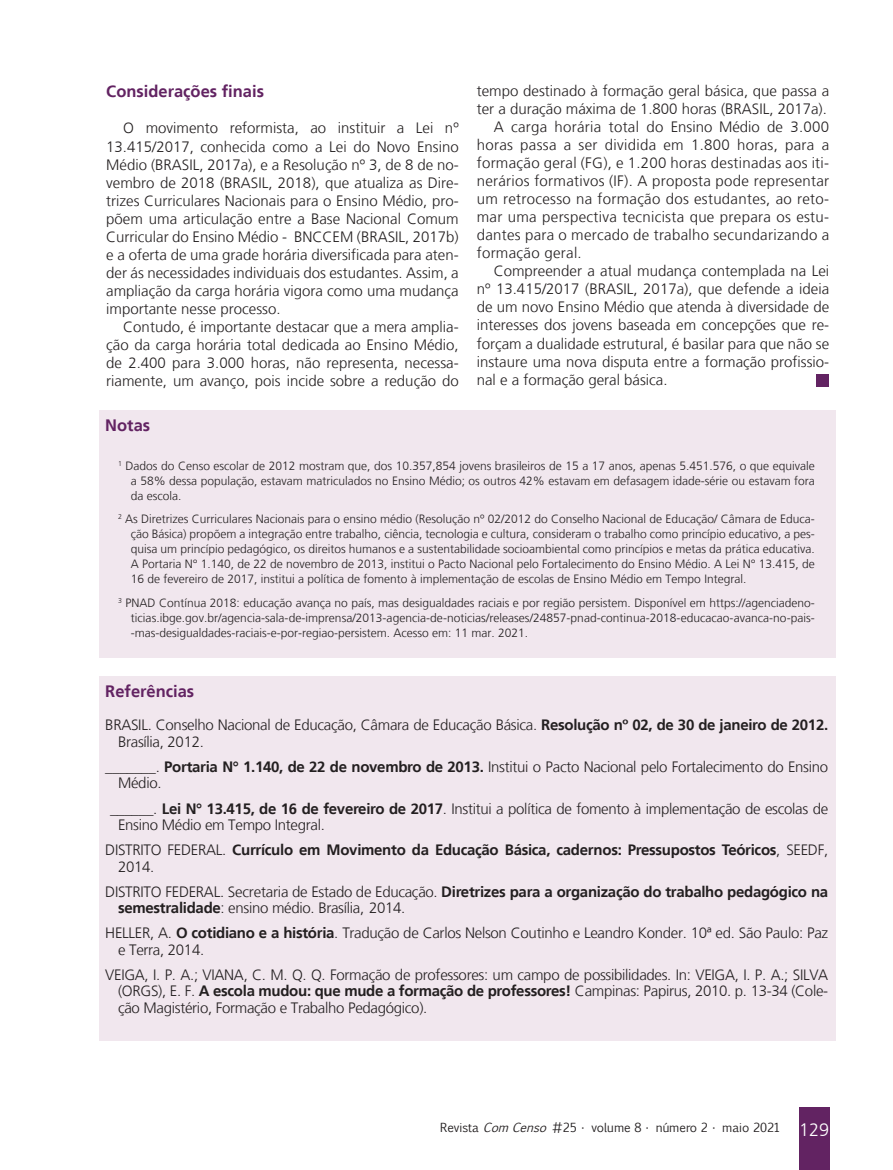
<style>
.page{position:relative;width:893px;height:1170px;background:#fff}
.page>*{position:absolute;margin:0;border:0;box-sizing:border-box;transform-origin:0 0}
.Subtítulo_ROXO_RELAT{font:700 16.5px "Frutiger LT";color:#622362}
.Miolo__10{font:300 15px/18px "Frutiger LT";color:#231f20;text-align:justify}
.Referências__10{font:300 15px/16.5px "Frutiger LT";letter-spacing:-.02em;color:#231f20}
.Referências__10-2{font:700 15px/16.5px "Frutiger LT";letter-spacing:-.02em;color:#231f20}
.Notas{font:300 12px/15px "Frutiger LT";color:#231f20;text-align:justify}
.t1{font:12px "Euphemia CAS";color:#231f20}
.s1{font-weight:700}
.s2{font-weight:300}
.s3{font-style:italic}
.s4{font-family:"Frutiger LT";font-weight:300;font-size:18px;color:#fff}
</style>
<div class="page">
<div style="left:799px;top:1107px;width:30px;height:62px;background:#622362"></div>
<div style="left:816px;top:374px;width:13px;height:13px;background:#622362"></div>
<div style="left:99px;top:675px;width:737px;height:365px;background:#f1e7ee"></div>
<div style="left:99px;top:410px;width:737px;height:247px;background:#f1e7ee"></div>
<p class="Subtítulo_ROXO_RELAT" style="left:106px;top:82px;width:159px">Considerações finais</p>
<p class="Miolo__10" style="left:106px;top:119px;width:354px;text-indent:17px">O movimento reformista, ao instituir a Lei nº 13.415/2017, conhecida como a Lei do Novo Ensino Médio (BRASIL, 2017a), e a Resolução nº 3, de 8 de no&shy;vembro de 2018 (BRASIL, 2018), que atualiza as Dire&shy;trizes Curriculares Nacionais para o Ensino Médio, pro&shy;põem uma articulação entre a Base Nacional Comum Curricular do Ensino Médio - BNCCEM (BRASIL, 2017b) e a oferta de uma grade horária diversificada para aten&shy;der ás necessidades individuais dos estudantes. Assim, a ampliação da carga horária vigora como uma mudança importante nesse processo.</p>
<p class="Miolo__10" style="left:106px;top:317px;width:354px;text-indent:17px">Contudo, é importante destacar que a mera amplia&shy;ção da carga horária total dedicada ao Ensino Médio, de 2.400 para 3.000 horas, não representa, necessa&shy;riamente, um avanço, pois incide sobre a redução do</p>
<p class="Miolo__10" style="left:477px;top:82px;width:354px">tempo destinado à formação geral básica, que passa a ter a duração máxima de 1.800 horas (BRASIL, 2017a).</p>
<p class="Miolo__10" style="left:477px;top:118px;width:354px;text-indent:17px">A carga horária total do Ensino Médio de 3.000 horas passa a ser dividida em 1.800 horas, para a formação geral (FG), e 1.200 horas destinadas aos iti&shy;nerários formativos (IF). A proposta pode representar um retrocesso na formação dos estudantes, ao reto&shy;mar uma perspectiva tecnicista que prepara os estu&shy;dantes para o mercado de trabalho secundarizando a formação geral.</p>
<p class="Miolo__10" style="left:477px;top:262px;width:354px;text-indent:17px">Compreender a atual mudança contemplada na Lei nº 13.415/2017 (BRASIL, 2017a), que defende a ideia de um novo Ensino Médio que atenda à diversidade de interesses dos jovens baseada em concepções que re&shy;forçam a dualidade estrutural, é basilar para que não se instaure uma nova disputa entre a formação profissio&shy;nal e a formação geral básica.</p>
<p class="Subtítulo_ROXO_RELAT" style="left:105px;top:415px;width:46px">Notas</p>
<p class="Notas" style="left:131px;top:458px;width:685px;text-indent:-13px"><sup>1</sup> Dados do Censo escolar de 2012 mostram que, dos 10.357,854 jovens brasileiros de 15 a 17 anos, apenas 5.451.576, o que equivale a 58% dessa população, estavam matriculados no Ensino Médio; os outros 42% estavam em defasagem idade-série ou estavam fora da escola.</p>
<p class="Notas" style="left:131px;top:511px;width:685px;text-indent:-13px"><sup>2</sup> As Diretrizes Curriculares Nacionais para o ensino médio (Resolução nº 02/2012 do Conselho Nacional de Educação/ Câmara de Educa&shy;ção Básica) propõem a integração entre trabalho, ciência, tecnologia e cultura, consideram o trabalho como princípio educativo, a pes&shy;quisa um princípio pedagógico, os direitos humanos e a sustentabilidade socioambiental como princípios e metas da prática educativa.<br>A Portaria N° 1.140, de 22 de novembro de 2013, institui o Pacto Nacional pelo Fortalecimento do Ensino Médio. A Lei N° 13.415, de 16 de fevereiro de 2017, institui a política de fomento à implementação de escolas de Ensino Médio em Tempo Integral.</p>
<p class="Notas" style="left:131px;top:595px;width:685px;text-indent:-13px"><sup>3</sup> PNAD Contínua 2018: educação avança no país, mas desigualdades raciais e por região persistem. Disponível em https://agenciadeno&shy;ticias.ibge.gov.br/agencia-sala-de-imprensa/2013-agencia-de-noticias/releases/24857-pnad-continua-2018-educacao-avanca-no-pais--mas-desigualdades-raciais-e-por-regiao-persistem. Acesso em: 11 mar. 2021.</p>
<p class="Subtítulo_ROXO_RELAT" style="left:105px;top:681px;width:90px">Referências</p>
<p class="Referências__10" style="left:118px;top:717px;width:712px;text-indent:-13px">BRASIL. Conselho Nacional de Educação, Câmara de Educação Básica. <span class="s1">Resolução nº 02, de 30 de janeiro de 2012.<br></span>Brasília, 2012.</p>
<p class="Referências__10" style="left:118px;top:758px;width:712px;text-indent:-13px">_______. <span class="s1">Portaria N° 1.140, de 22 de novembro de 2013.</span> Institui o Pacto Nacional pelo Fortalecimento do Ensino<br>Médio.</p>
<p class="Referências__10" style="left:118px;top:800px;width:712px;text-indent:-8px">______. <span class="s1">Lei N° 13.415, de 16 de fevereiro de 2017</span>. Institui a política de fomento à implementação de escolas de<br>Ensino Médio em Tempo Integral.</p>
<p class="Referências__10-2" style="left:118px;top:841px;width:712px;text-indent:-13px"><span class="s2">DISTRITO FEDERAL.</span> Currículo em Movimento da Educação Básica, cadernos: Pressupostos Teóricos<span class="s2">, SEEDF,<br>2014.</span></p>
<p class="Referências__10" style="left:118px;top:883px;width:712px;text-indent:-13px">DISTRITO FEDERAL. Secretaria de Estado de Educação. <span class="s1">Diretrizes para a organização do trabalho pedagógico na semestralidade</span>: ensino médio. Brasília, 2014.</p>
<p class="Referências__10" style="left:118px;top:924px;width:712px;text-indent:-13px">HELLER, A. <span class="s1">O cotidiano e a história</span>. Tradução de Carlos Nelson Coutinho e Leandro Konder. 10ª ed. São Paulo: Paz e Terra, 2014.</p>
<p class="Referências__10" style="left:118px;top:966px;width:712px;text-align:justify;text-indent:-13px">VEIGA, I. P. A.; VIANA, C. M. Q. Q. Formação de professores: um campo de possibilidades. In: VEIGA, I. P. A.; SILVA (ORGS), E. F. <span class="s1">A escola mudou: que mude a formação de professores!</span> Campinas: Papirus, 2010. p. 13-34 (Cole&shy;ção Magistério, Formação e Trabalho Pedagógico).</p>
<p class="t1" style="left:440px;top:1119px;width:390px">Revista <span class="s3">ComCenso</span> #25 • volume 8 • número 2 • maio 2021 <span class="s4">129</span></p>
</div>
